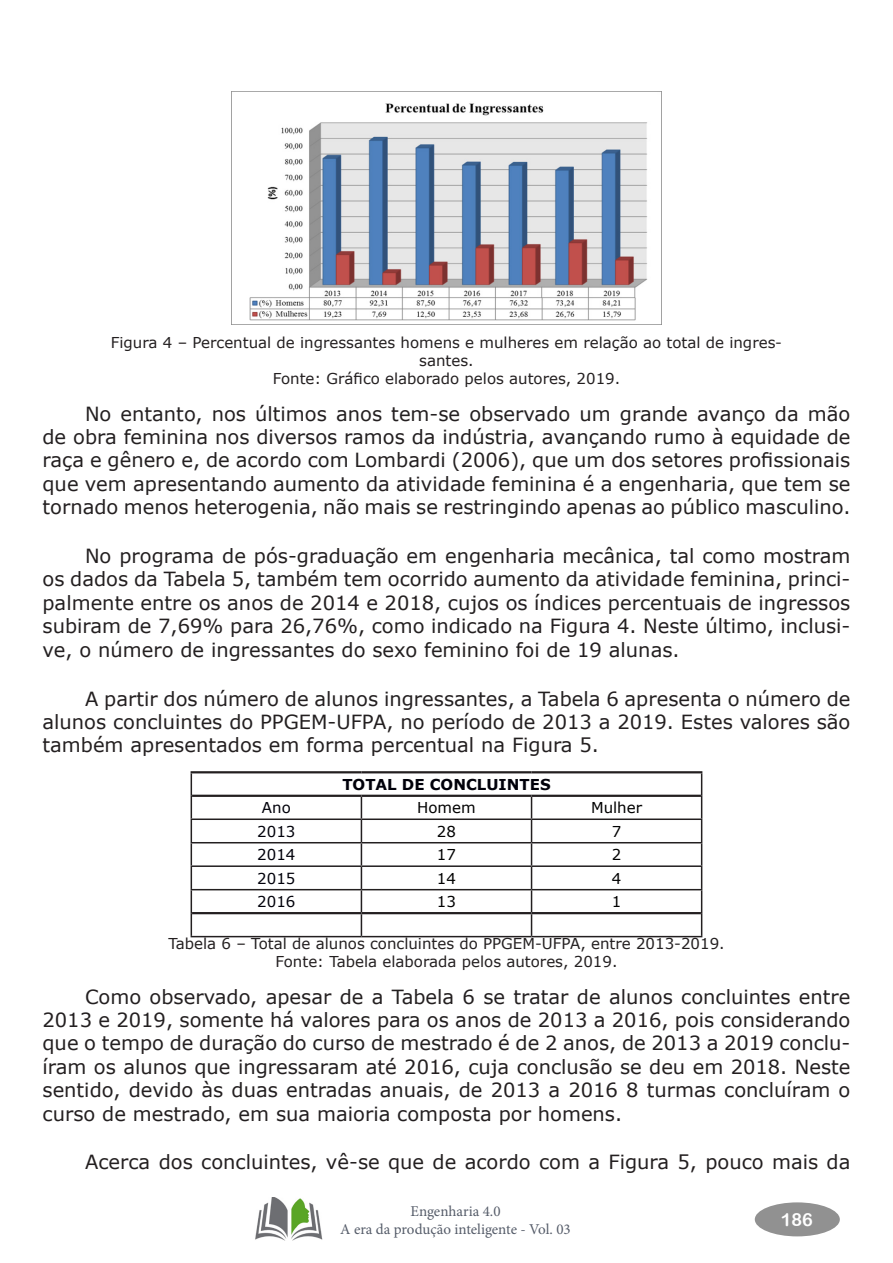
<style>
.page{position:relative;width:893px;height:1263px;background:#fff}
.page>*{position:absolute;margin:0;border:0;box-sizing:border-box;transform-origin:0 0}
.t1{font:19.5px/23.4px "Verdana";color:#231f20;text-align:justify}
.t2{font:18px "Arial Rounded MT Bold";color:#fff}
.t3{font:15px/18px "Verdana";color:#231f20;text-align:center}
.t4{font:15px/18px "Minion Pro";color:#555c69;text-align:center}
.t5{font:15px "Verdana";color:#000}
.t6{font:15px "Verdana";color:#00000a}
.t7{font:700 15px "Verdana";color:#00000a}
</style>
<div class="page">
<div style="left:755px;top:1202px;width:85px;height:34px;background:#919191;border-radius:50%"></div>
<img style="left:255px;top:1197px;width:67px;height:43px">
<img style="left:232px;top:91px;width:429px;height:234px">
<hr style="left:191px;top:818px;width:170px;height:2px;background:#231f20">
<hr style="left:361px;top:818px;width:171px;height:2px;background:#231f20">
<hr style="left:532px;top:818px;width:170px;height:2px;background:#231f20">
<hr style="left:191px;top:842px;width:170px;height:1px;background:#231f20">
<hr style="left:361px;top:842px;width:171px;height:1px;background:#231f20">
<hr style="left:532px;top:842px;width:170px;height:1px;background:#231f20">
<hr style="left:191px;top:865px;width:170px;height:2px;background:#231f20">
<hr style="left:361px;top:865px;width:171px;height:2px;background:#231f20">
<hr style="left:532px;top:865px;width:170px;height:2px;background:#231f20">
<hr style="left:191px;top:889px;width:170px;height:1px;background:#231f20">
<hr style="left:361px;top:889px;width:171px;height:1px;background:#231f20">
<hr style="left:532px;top:889px;width:170px;height:1px;background:#231f20">
<svg style="left:191px;top:773px;width:1px;height:163px"></svg>
<svg style="left:361px;top:797px;width:1px;height:139px"></svg>
<svg style="left:531px;top:797px;width:1px;height:139px"></svg>
<svg style="left:701px;top:773px;width:1px;height:163px"></svg>
<hr style="left:191px;top:936px;width:170px;height:1px;background:#231f20">
<hr style="left:361px;top:936px;width:171px;height:1px;background:#231f20">
<hr style="left:532px;top:936px;width:170px;height:1px;background:#231f20">
<hr style="left:191px;top:771px;width:170px;height:2px;background:#231f20">
<hr style="left:361px;top:771px;width:171px;height:2px;background:#231f20">
<hr style="left:532px;top:771px;width:170px;height:2px;background:#231f20">
<hr style="left:192px;top:795px;width:169px;height:2px;background:#231f20">
<hr style="left:361px;top:795px;width:171px;height:2px;background:#231f20">
<hr style="left:532px;top:795px;width:169px;height:2px;background:#231f20">
<hr style="left:192px;top:912px;width:169px;height:2px;background:#231f20">
<hr style="left:361px;top:912px;width:171px;height:2px;background:#231f20">
<hr style="left:532px;top:912px;width:169px;height:2px;background:#231f20">
<p class="t3" style="left:111px;top:334px;width:673px">Figura 4 – Percentual de ingressantes homens e mulheres em relação ao total de ingres&shy;santes.<br>Fonte: Gráfico elaborado pelos autores, 2019.</p>
<p class="t1" style="left:43px;top:402px;width:809px;text-indent:43px">No entanto, nos últimos anos tem-se observado um grande avanço da mão de obra feminina nos diversos ramos da indústria, avançando rumo à equidade de raça e gênero e, de acordo com Lombardi (2006), que um dos setores profissionais que vem apresentando aumento da atividade feminina é a engenharia, que tem se tornado menos heterogenia, não mais se restringindo apenas ao público masculino.</p>
<p class="t1" style="left:43px;top:544px;width:809px;text-indent:43px">No programa de pós-graduação em engenharia mecânica, tal como mostram os dados da Tabela 5, também tem ocorrido aumento da atividade feminina, princi&shy;palmente entre os anos de 2014 e 2018, cujos os índices percentuais de ingressos subiram de 7,69% para 26,76%, como indicado na Figura 4. Neste último, inclusi&shy;ve, o número de ingressantes do sexo feminino foi de 19 alunas.</p>
<p class="t1" style="left:43px;top:687px;width:809px;text-indent:43px">A partir dos número de alunos ingressantes, a Tabela 6 apresenta o número de alunos concluintes do PPGEM-UFPA, no período de 2013 a 2019. Estes valores são também apresentados em forma percentual na Figura 5.</p>
<p class="t7" style="left:342px;top:774px;width:210px">TOTAL DE CONCLUINTES</p>
<p class="t6" style="left:262px;top:797px;width:30px">Ano</p>
<p class="t5" style="left:417px;top:797px;width:60px">Homem</p>
<p class="t5" style="left:591px;top:797px;width:53px">Mulher</p>
<p class="t6" style="left:257px;top:821px;width:40px">2013</p>
<p class="t5" style="left:437px;top:821px;width:21px">28</p>
<p class="t5" style="left:612px;top:821px;width:11px">7</p>
<p class="t6" style="left:257px;top:844px;width:40px">2014</p>
<p class="t5" style="left:437px;top:844px;width:21px">17</p>
<p class="t5" style="left:612px;top:844px;width:11px">2</p>
<p class="t6" style="left:257px;top:868px;width:40px">2015</p>
<p class="t5" style="left:437px;top:868px;width:21px">14</p>
<p class="t5" style="left:612px;top:868px;width:11px">4</p>
<p class="t6" style="left:257px;top:891px;width:40px">2016</p>
<p class="t5" style="left:437px;top:891px;width:21px">13</p>
<p class="t5" style="left:612px;top:891px;width:11px">1</p>
<p class="t3" style="left:168px;top:935px;width:558px">Tabela 6 – Total de alunos concluintes do PPGEM-UFPA, entre 2013-2019.<br>Fonte: Tabela elaborada pelos autores, 2019.</p>
<p class="t1" style="left:43px;top:984px;width:809px;text-indent:43px">Como observado, apesar de a Tabela 6 se tratar de alunos concluintes entre 2013 e 2019, somente há valores para os anos de 2013 a 2016, pois considerando que o tempo de duração do curso de mestrado é de 2 anos, de 2013 a 2019 conclu&shy;íram os alunos que ingressaram até 2016, cuja conclusão se deu em 2018. Neste sentido, devido às duas entradas anuais, de 2013 a 2016 8 turmas concluíram o curso de mestrado, em sua maioria composta por homens.</p>
<p class="t1" style="left:85px;top:1150px;width:767px">Acerca dos concluintes, vê-se que de acordo com a Figura 5, pouco mais da</p>
<p class="t4" style="left:340px;top:1202px;width:232px">Engenharia 4.0<br>A era da produção inteligente - Vol. 03</p>
<p class="t2" style="left:781px;top:1209px;width:34px">186</p>
</div>
